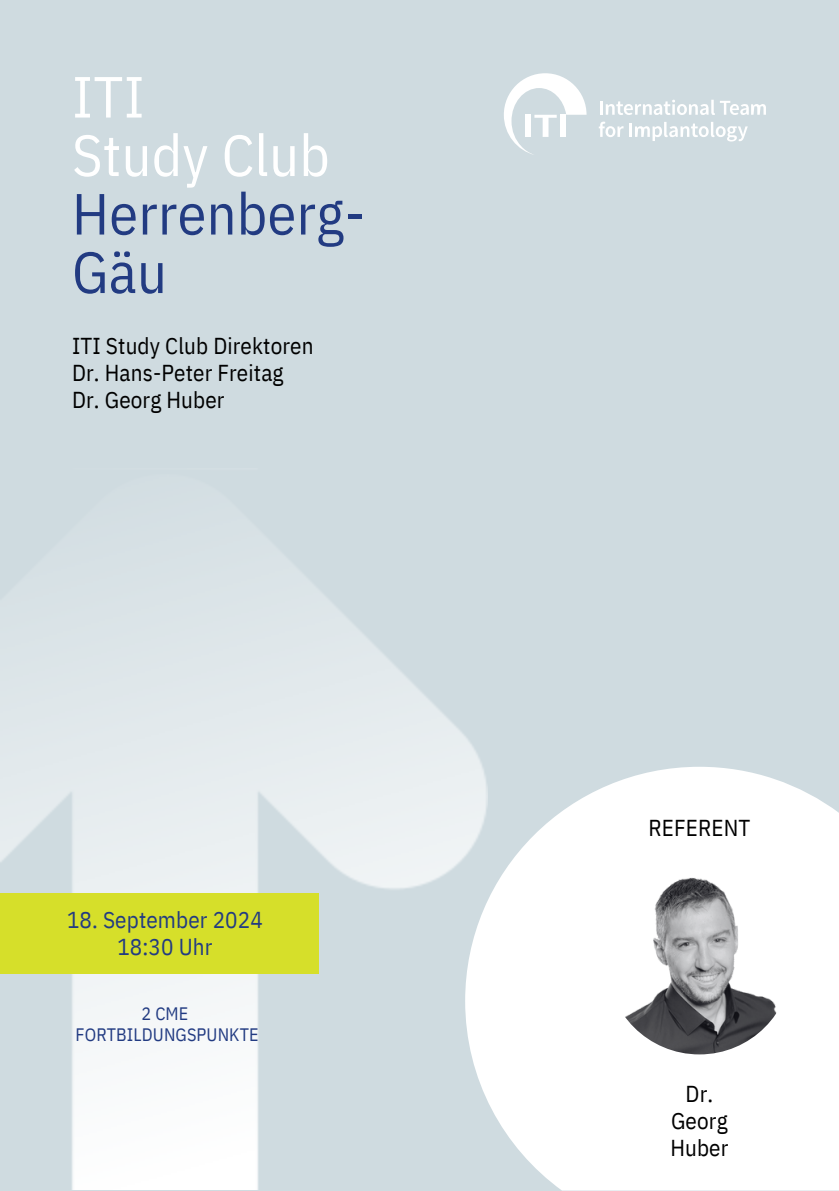
<style>
.page{position:relative;width:839px;height:1191px;background:#fff}
.page>*{position:absolute;margin:0;border:0;box-sizing:border-box;transform-origin:0 0}
.t1{font:58px/58.4px "IBM Plex Sans Cond";letter-spacing:.005em;color:#223b82}
.t2{font:23px/27px "IBM Plex Sans Cond";letter-spacing:.005em;color:#000}
.t3{font:23px/27px "IBM Plex Sans Cond";letter-spacing:.005em;color:#223b82;text-align:center}
.t4{font:18px/21px "IBM Plex Sans Cond";letter-spacing:.005em;color:#223b82;text-align:center}
.s1{color:#fff}
</style>
<div class="page">
<div style="left:0;top:0;width:838px;height:1191px;background:#cfdbe0"></div>
<img style="left:0;top:555px;width:482px;height:635px">
<div style="left:0;top:894px;width:319px;height:80px;background:#d6df2a"></div>
<svg style="left:465px;top:767px;width:373px;height:424px;background:#f7f9fa"></svg>
<div style="left:639px;top:829px;width:100px;height:100px;background:#fff;border-radius:50%"></div>
<div style="left:639px;top:998px;width:100px;height:99px;background:#fff;border-radius:50%"></div>
<svg style="left:504px;top:73px;width:82px;height:82px"></svg>
<svg style="left:600px;top:100px;width:166px;height:15px"></svg>
<svg style="left:599px;top:122px;width:24px;height:15px"></svg>
<svg style="left:629px;top:122px;width:118px;height:20px"></svg>
<img style="left:607px;top:870px;width:184px;height:184px;border-radius:50%">
<p class="t1" style="left:72px;top:67px;width:294px"><span class="s1">ITI<br>Study Club<br></span>Herrenberg-<br>Gäu</p>
<p class="t2" style="left:72px;top:332px;width:243px">ITI Study Club Direktoren<br>Dr. Hans-Peter Freitag<br>Dr. Georg Huber</p>
<h3 class="t3" style="left:67px;top:906px;width:197px">18. September 2024<br>18:30 Uhr</h3>
<p class="t4" style="left:76px;top:1002px;width:184px">2 CME<br>FORTBILDUNGSPUNKTE</p>
<h3 class="t2" style="left:648px;top:814px;width:103px">REFERENT</h3>
<h2 class="t2" style="left:670px;top:1080px;width:60px;text-align:center">Dr.<br>Georg<br>Huber</h2>
</div>
